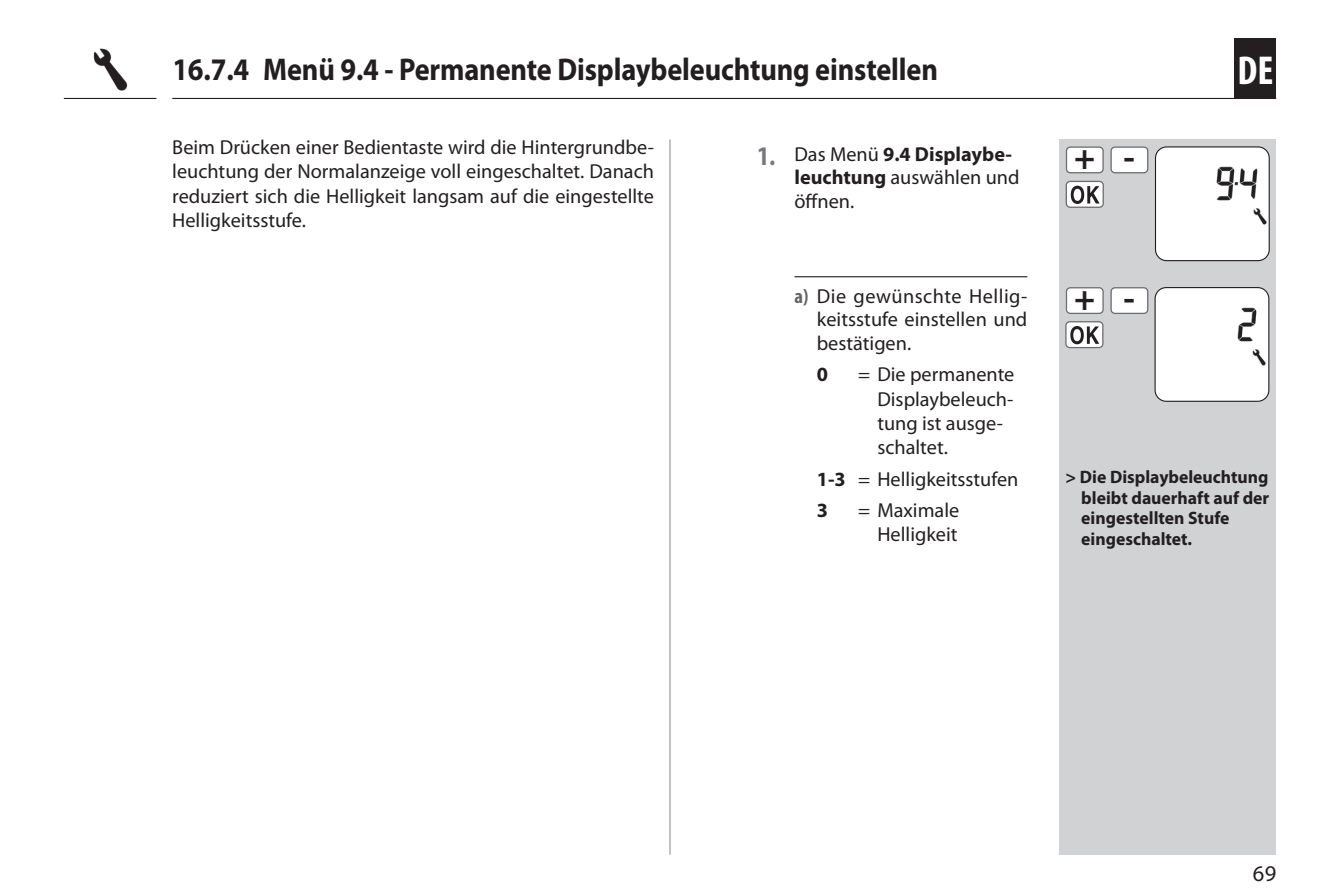
<style>
.page{position:relative;width:1340px;height:893px;background:#fff}
.page>*{position:absolute;margin:0;border:0;box-sizing:border-box;transform-origin:0 0}
.t1{font:700 condensed 40.5px "Myriad Pro";color:#fff}
.t2{font:700 35.32px "Myriad Pro";color:#231f20}
.t3{font:700 31.5px "Myriad Pro";letter-spacing:-.005em;color:#231f20;scale:.9 1}
.t4{font:22.5px "Myriad Pro";color:#231f20}
.Fließtext_-_DE{font:20.25px/23.6px "Myriad Pro";color:#231f20;text-align:justify}
.Fließtext_nach_Handl{font:20.25px/24.3px "Myriad Pro";color:#231f20}
.Fließtext_nach_Handl-2{font:700 20.25px "Myriad Pro";color:#231f20}
.Bildtexte_-_DE{font:700 18px/20.7px "Myriad Pro";color:#231f20}
.s1{font-weight:700;font-stretch:condensed;font-size:27px;color:#76787b}
.s2{font-weight:700}
.s3{font-weight:700;font-stretch:condensed;color:#636366}
</style>
<div class="page">
<hr style="left:172px;top:98px;width:1104px;height:1px;background:#231f20">
<hr style="left:64px;top:98px;width:92px;height:1px;background:#231f20">
<hr style="left:669px;top:140px;width:1px;height:715px;background:#939598">
<div style="left:1059px;top:140px;width:217px;height:715px;background:#d1d2d4"></div>
<div style="left:1234px;top:38px;width:42px;height:61px;background:#231f20"></div>
<img style="left:93px;top:48px;width:35px;height:42px">
<hr style="left:794px;top:276px;width:233px;height:1px;background:#231f20">
<img style="left:1156px;top:147px;width:113px;height:114px">
<div style="left:1154px;top:146px;width:115px;height:115px;border:1px solid #231f20;border-radius:11px"></div>
<div style="left:1066px;top:147px;width:37px;height:26px;background:#fff;border-radius:4px"></div>
<div style="left:1065px;top:146px;width:38px;height:27px;border:1px solid #6c6d70;border-radius:4px"></div>
<div style="left:1111px;top:147px;width:36px;height:26px;background:#fff;border-radius:4px"></div>
<div style="left:1110px;top:146px;width:38px;height:27px;border:1px solid #6c6d70;border-radius:4px"></div>
<div style="left:1066px;top:181px;width:37px;height:26px;background:#fff;border-radius:4px"></div>
<div style="left:1065px;top:181px;width:38px;height:27px;border:1px solid #6c6d70;border-radius:4px"></div>
<svg style="left:1070px;top:186px;width:29px;height:18px"></svg>
<div style="left:1065px;top:322px;width:37px;height:26px;background:#fff;border-radius:4px"></div>
<div style="left:1065px;top:321px;width:38px;height:27px;border:1px solid #6c6d70;border-radius:4px"></div>
<svg style="left:1070px;top:326px;width:29px;height:18px"></svg>
<div style="left:1156px;top:288px;width:112px;height:113px;background:#fff"></div>
<div style="left:1154px;top:287px;width:115px;height:115px;border:1px solid #231f20;border-radius:11px"></div>
<div style="left:1066px;top:288px;width:37px;height:25px;background:#fff;border-radius:4px"></div>
<div style="left:1065px;top:287px;width:38px;height:27px;border:1px solid #6c6d70;border-radius:4px"></div>
<div style="left:1111px;top:288px;width:36px;height:25px;background:#fff;border-radius:4px"></div>
<div style="left:1110px;top:287px;width:38px;height:27px;border:1px solid #6c6d70;border-radius:4px"></div>
<p class="t3" style="left:172px;top:52px;width:852px">16.7.4 Menü 9.4 - Permanente Displaybeleuchtung einstellen</p>
<h1 class="t1" style="left:1237px;top:48px;width:37px">DE</h1>
<p class="Fließtext_-_DE" style="left:172px;top:136px;width:483px;line-height:24.3px">Beim Drücken einer Bedientaste wird die Hintergrundbe&shy;leuchtung der Normalanzeige voll eingeschaltet. Danach reduziert sich die Helligkeit langsam auf die eingestellte Helligkeitsstufe.</p>
<p class="Fließtext_-_DE" style="left:794px;top:143px;width:227px;text-align:left;text-indent:-37px"><span class="s1">1.</span> Das Menü <span class="s2">9.4 Displaybe&shy;leuchtung</span> auswählen und öffnen.</p>
<p class="Fließtext_-_DE" style="left:816px;top:285px;width:212px;text-indent:-22px"><span class="s3">a)</span> Die gewünschte Hellig&shy;keitsstufe einstellen und bestätigen.</p>
<p class="Fließtext_nach_Handl-2" style="left:816px;top:363px;width:13px">0</p>
<p class="Fließtext_nach_Handl" style="left:877px;top:363px;width:138px;text-indent:-19px">= Die permanente<br>Displaybeleuch&shy;tung ist ausge&shy;schaltet.</p>
<p class="Fließtext_nach_Handl" style="left:816px;top:467px;width:203px"><span class="s2">1-3</span> = Helligkeitsstufen</p>
<p class="Fließtext_nach_Handl-2" style="left:816px;top:499px;width:13px">3</p>
<p class="Fließtext_nach_Handl" style="left:858px;top:498px;width:102px;text-align:right">= Maximale<br>Helligkeit</p>
<p class="t2" style="left:1074px;top:134px;width:23px">+</p>
<p class="t2" style="left:1123px;top:134px;width:13px">-</p>
<p class="t2" style="left:1074px;top:275px;width:23px">+</p>
<p class="t2" style="left:1123px;top:275px;width:13px">-</p>
<p class="Bildtexte_-_DE" style="left:1081px;top:467px;width:189px;text-indent:-16px">&gt; Die Displaybeleuchtung bleibt dauerhaft auf der eingestellten Stufe eingeschaltet.</p>
<p class="t4" style="left:1252px;top:861px;width:25px">69</p>
</div>
